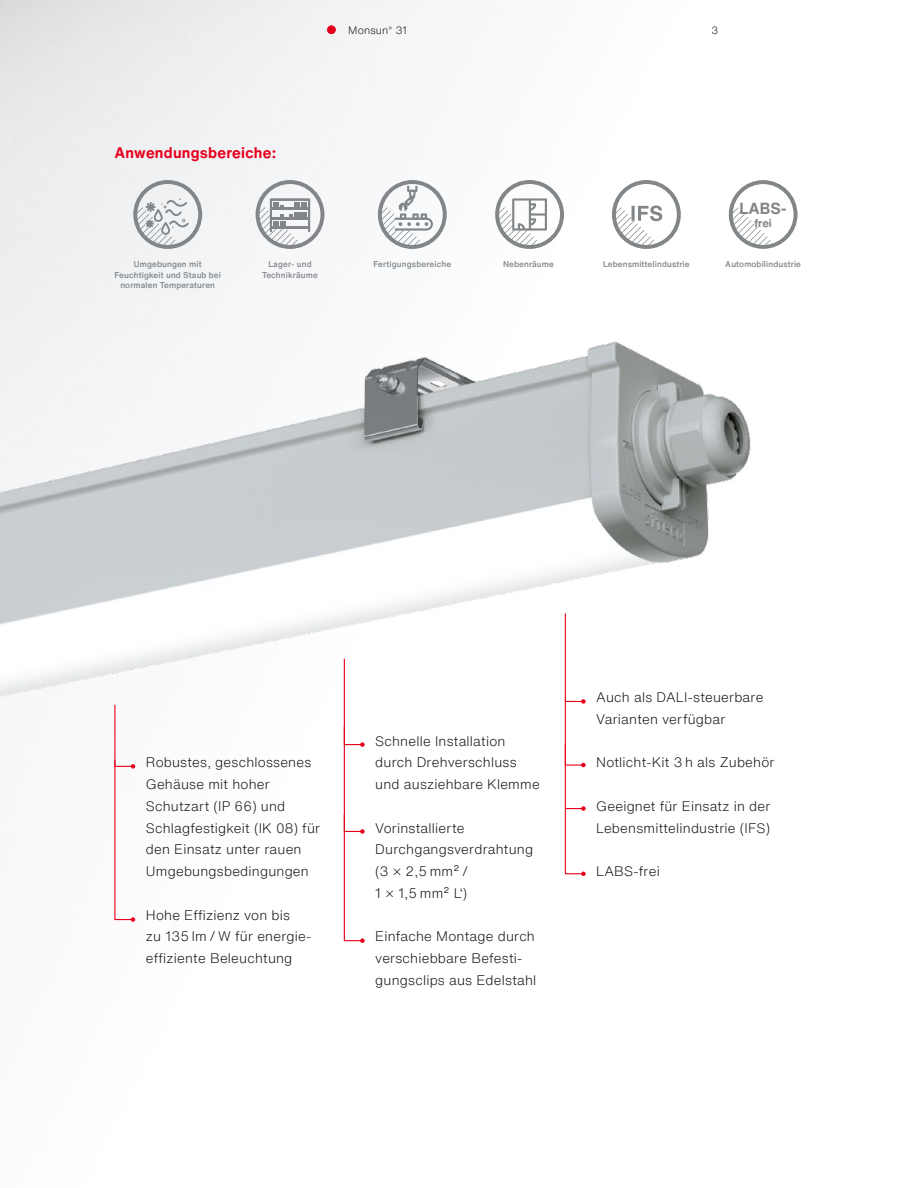
<style>
.page{position:relative;width:918px;height:1188px;background:#fff}
.page>*{position:absolute;margin:0;border:0;box-sizing:border-box;transform-origin:0 0}
.t1{font:700 15.75px "Helvetica Now Text";color:#828688}
.t2{font:700 15px "Helvetica Now Text";letter-spacing:.015em;color:#e7001d}
.t3{font:300 13.5px/21.8px "Helvetica Now Text";letter-spacing:.015em;color:#12120d}
.t4{font:700 11.25px "Helvetica Now Text";color:#828688}
.t5{font:300 10.5px "Helvetica Now Text";letter-spacing:.015em;color:#12120d}
.t6{font:500 8.25px/10.5px "Helvetica Now Text";letter-spacing:.015em;color:#828688;text-align:center}
</style>
<div class="page">
<img style="left:0;top:0;width:729px;height:267px">
<img style="left:0;top:267px;width:751px;height:654px">
<svg style="left:256px;top:180px;width:68px;height:69px"></svg>
<svg style="left:378px;top:180px;width:69px;height:69px"></svg>
<svg style="left:495px;top:180px;width:69px;height:69px"></svg>
<svg style="left:133px;top:180px;width:69px;height:69px"></svg>
<svg style="left:612px;top:180px;width:69px;height:69px"></svg>
<svg style="left:114px;top:704px;width:21px;height:218px"></svg>
<svg style="left:343px;top:658px;width:22px;height:285px"></svg>
<svg style="left:564px;top:612px;width:22px;height:264px"></svg>
<svg style="left:729px;top:180px;width:69px;height:69px"></svg>
<div style="left:327px;top:26px;width:9px;height:8px;background:#e7001d;border-radius:50%"></div>
<p class="t2" style="left:114px;top:142px;width:163px">Anwendungsbereiche:</p>
<p class="t5" style="left:348px;top:22px;width:61px">Monsun<sup>®</sup> 31</p>
<p class="t5" style="left:711px;top:23px;width:8px">3</p>
<p class="t1" style="left:740px;top:196px;width:49px">LABS-</p>
<p class="t4" style="left:754px;top:215px;width:19px">frei</p>
<p class="t6" style="left:134px;top:259px;width:69px">Umgebungen mit</p>
<p class="t6" style="left:373px;top:259px;width:79px">Fertigungsbereiche</p>
<p class="t6" style="left:503px;top:259px;width:52px">Nebenräume</p>
<p class="t6" style="left:114px;top:269px;width:108px">Feuchtigkeit und Staub bei normalen Temperaturen</p>
<p class="t6" style="left:262px;top:259px;width:57px">Lager- und<br>Technikräume</p>
<p class="t6" style="left:603px;top:259px;width:88px">Lebensmittelindustrie</p>
<p class="t6" style="left:725px;top:259px;width:77px">Automobilindustrie</p>
<p class="t3" style="left:146px;top:751px;width:176px">Robustes, geschlossenes<br>Gehäuse mit hoher<br>Schutzart (IP 66) und<br>Schlagfestigkeit (IK 08) für den Einsatz unter rauen<br>Umgebungsbedingungen</p>
<p class="t3" style="left:146px;top:903px;width:167px">Hohe Effizienz von bis<br>zu 135 lm / W für energie&shy;effiziente Beleuchtung</p>
<p class="t3" style="left:375px;top:729px;width:166px">Schnelle Installation durch Drehverschluss und ausziehbare Klemme</p>
<p class="t3" style="left:375px;top:816px;width:159px">Vorinstallierte<br>Durchgangsverdrahtung (3 × 2,5 mm² /<br>1 × 1,5 mm² L‘)</p>
<p class="t3" style="left:375px;top:925px;width:163px">Einfache Montage durch verschiebbare Befesti&shy;gungsclips aus Edelstahl</p>
<p class="t3" style="left:596px;top:686px;width:169px">Auch als DALI-steuerbare<br>Varianten verfügbar</p>
<p class="t3" style="left:596px;top:751px;width:180px">Notlicht-Kit 3 h als Zubehör</p>
<p class="t3" style="left:596px;top:795px;width:176px">Geeignet für Einsatz in der<br>Lebensmittelindustrie (IFS)</p>
<p class="t3" style="left:596px;top:860px;width:65px">LABS-frei</p>
</div>
